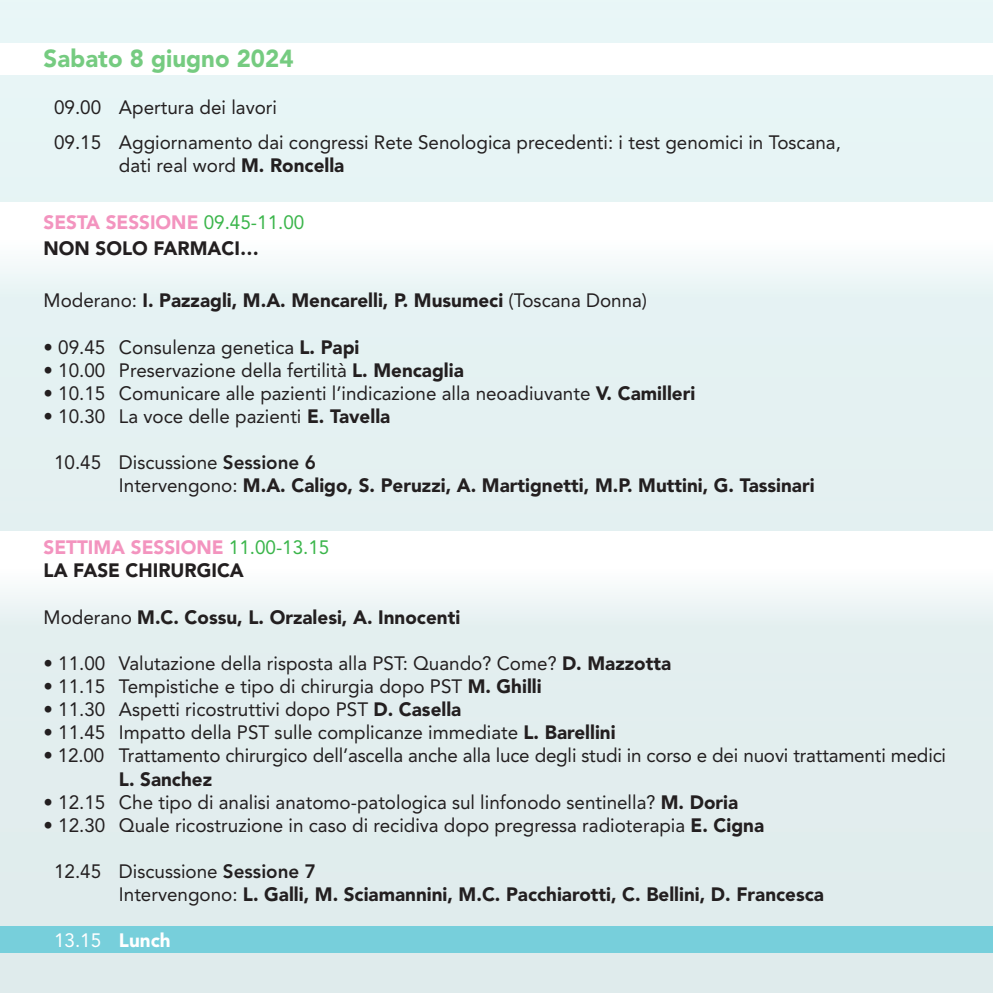
<style>
.page{position:relative;width:993px;height:993px;background:#fff}
.page>*{position:absolute;margin:0;border:0;box-sizing:border-box;transform-origin:0 0}
.t1{font:900 24.5px "Avenir LT Std";color:rgb(58 181 74/.7)}
.t2{font:19.25px/35px "Avenir LT Std";color:#231f20}
.t3{font:900 19.25px/23.1px "Avenir LT Std";color:#231f20}
.t4{font:19.25px "Avenir LT Std";color:#fff}
.s1{font-weight:900}
.s2{color:#f394bf}
.s3{font-weight:400;color:#3ab54a}
.s4{font-weight:400}
.s5{font-weight:800}
</style>
<div class="page">
<div style="left:0;top:0;width:992px;height:992px;background:#e4f0f1"></div>
<div style="left:0;top:43px;width:992px;height:32px;background:#fff"></div>
<div style="left:0;top:926px;width:992px;height:26px;background:#77cfdb"></div>
<div style="left:0;top:202px;width:992px;height:109px;background:linear-gradient(to bottom,#fff,#e4f2f2)"></div>
<div style="left:0;top:531px;width:992px;height:109px;background:linear-gradient(to bottom,#fff,#e2eeef)"></div>
<p class="t1" style="left:44px;top:43px;width:251px">Sabato 8 giugno 2024</p>
<p class="t2" style="left:54px;top:90px;width:788px">09.00 Apertura dei lavori<br>09.15 Aggiornamento dai congressi Rete Senologica precedenti: i test genomici in Toscana,</p>
<p class="t2" style="left:119px;top:148px;width:227px">dati real word <span class="s1">M. Roncella</span></p>
<p class="t3" style="left:44px;top:208px;width:262px;line-height:26.2px"><span class="s2">SESTA SESSIONE</span> <span class="s3">09.45-11.00<br></span>NON SOLO FARMACI…</p>
<p class="t3" style="left:44px;top:289px;width:605px"><span class="s4">Moderano:</span> I. Pazzagli, M.A. Mencarelli, P. Musumeci <span class="s4">(Toscana Donna)</span></p>
<p class="t2" style="left:44px;top:329px;width:317px">• 09.45 Consulenza genetica <span class="s1">L. Papi</span></p>
<p class="t2" style="left:44px;top:352px;width:421px">• 10.00 Preservazione della fertilità <span class="s1">L. Mencaglia</span></p>
<p class="t2" style="left:44px;top:375px;width:653px">• 10.15 Comunicare alle pazienti l’indicazione alla neoadiuvante <span class="s1">V. Camilleri</span></p>
<p class="t2" style="left:44px;top:399px;width:348px">• 10.30 La voce delle pazienti <span class="s1">E. Tavella</span></p>
<p class="t3" style="left:119px;top:450px;width:697px;text-indent:-65px"><span class="s4">10.45 Discussione</span> <span class="s5">Sessione 6<br></span><span class="s4">Intervengono:</span> M.A. Caligo, S. Peruzzi, A. Martignetti, M.P. Muttini, G. Tassinari</p>
<p class="t3" style="left:44px;top:536px;width:287px"><span class="s2">SETTIMA SESSIONE</span> <span class="s3">11.00-13.15<br></span>LA FASE CHIRURGICA</p>
<p class="t3" style="left:44px;top:605px;width:418px"><span class="s4">Moderano</span> M.C. Cossu, L. Orzalesi, A. Innocenti</p>
<p class="t2" style="left:44px;top:645px;width:628px">• 11.00 Valutazione della risposta alla PST: Quando? Come? <span class="s1">D. Mazzotta</span></p>
<p class="t2" style="left:44px;top:668px;width:499px">• 11.15 Tempistiche e tipo di chirurgia dopo PST <span class="s1">M. Ghilli</span></p>
<p class="t2" style="left:44px;top:692px;width:419px">• 11.30 Aspetti ricostruttivi dopo PST <span class="s1">D. Casella</span></p>
<p class="t2" style="left:44px;top:715px;width:573px">• 11.45 Impatto della PST sulle complicanze immediate <span class="s1">L. Barellini</span></p>
<p class="t2" style="left:44px;top:738px;width:903px">• 12.00 Trattamento chirurgico dell’ascella anche alla luce degli studi in corso e dei nuovi trattamenti medici</p>
<p class="t3" style="left:119px;top:767px;width:95px">L. Sanchez</p>
<p class="t2" style="left:44px;top:784px;width:695px">• 12.15 Che tipo di analisi anatomo-patologica sul linfonodo sentinella? <span class="s1">M. Doria</span></p>
<p class="t2" style="left:44px;top:807px;width:721px">• 12.30 Quale ricostruzione in caso di recidiva dopo pregressa radioterapia <span class="s1">E. Cigna</span></p>
<p class="t3" style="left:119px;top:859px;width:706px;text-indent:-65px"><span class="s4">12.45 Discussione</span> <span class="s5">Sessione 7<br></span><span class="s4">Intervengono:</span> L. Galli, M. Sciamannini, M.C. Pacchiarotti, C. Bellini, D. Francesca</p>
<p class="t4" style="left:54px;top:929px;width:118px">13.15 <span class="s1">Lunch</span></p>
</div>
